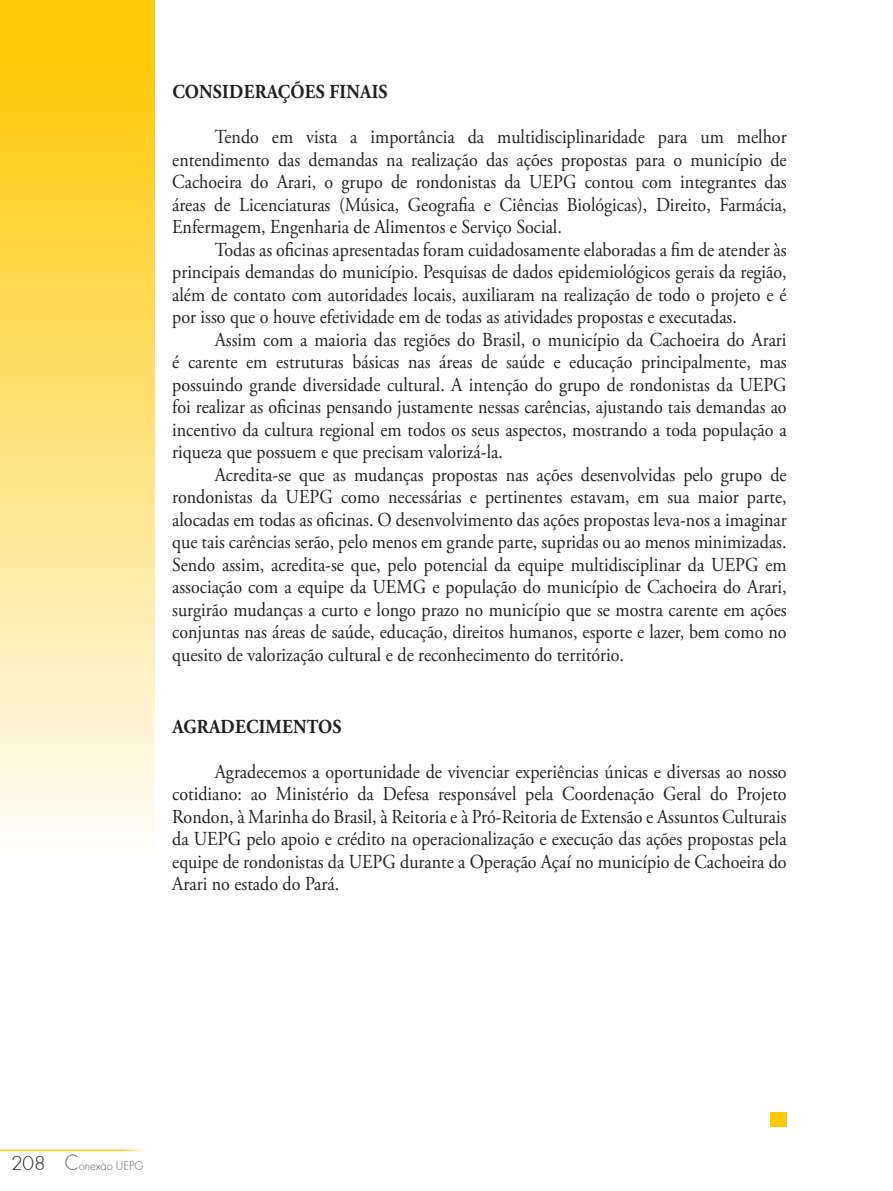
<style>
.page{position:relative;width:893px;height:1191px;background:#fff}
.page>*{position:absolute;margin:0;border:0;box-sizing:border-box;transform-origin:0 0}
.t1{font:19.8px/22.5px "Adobe Garamond Pro";color:#231f20;text-align:justify;scale:.91 1}
.t2{font:700 19.8px "Adobe Garamond Pro";letter-spacing:.015em;color:#231f20;scale:.91 1}
.t3{font:13.2px "Futura TEE Ligh";color:#57585a;scale:.91 1}
.s1{font-size:21px;color:#231f20}
.s2{font-size:23.1px}
</style>
<div class="page">
<svg style="left:0;top:0;width:155px;height:1152px"></svg>
<hr style="left:0;top:1149px;width:149px;height:2px;background:#feca0a">
<div style="left:770px;top:1112px;width:17px;height:15px;background:#feca0a"></div>
<p class="t2" style="left:172px;top:80px;width:238px">CONSIDERAÇÕES FINAIS</p>
<p class="t1" style="left:172px;top:126px;width:677px;text-indent:43px">Tendo em vista a importância da multidisciplinaridade para um melhor entendimento das demandas na realização das ações propostas para o município de Cachoeira do Arari, o grupo de rondonistas da UEPG contou com integrantes das áreas de Licenciaturas (Música, Geografia e Ciências Biológicas), Direito, Farmácia, Enfermagem, Engenharia de Alimentos e Serviço Social.</p>
<p class="t1" style="left:172px;top:239px;width:677px;text-indent:43px">Todas as oficinas apresentadas foram cuidadosamente elaboradas a fim de atender às principais demandas do município. Pesquisas de dados epidemiológicos gerais da região, além de contato com autoridades locais, auxiliaram na realização de todo o projeto e é por isso que o houve efetividade em de todas as atividades propostas e executadas.</p>
<p class="t1" style="left:172px;top:329px;width:677px;text-indent:43px">Assim com a maioria das regiões do Brasil, o município da Cachoeira do Arari é carente em estruturas básicas nas áreas de saúde e educação principalmente, mas possuindo grande diversidade cultural. A intenção do grupo de rondonistas da UEPG foi realizar as oficinas pensando justamente nessas carências, ajustando tais demandas ao incentivo da cultura regional em todos os seus aspectos, mostrando a toda população a riqueza que possuem e que precisam valorizá-la.</p>
<p class="t1" style="left:172px;top:464px;width:677px;text-indent:43px">Acredita-se que as mudanças propostas nas ações desenvolvidas pelo grupo de rondonistas da UEPG como necessárias e pertinentes estavam, em sua maior parte, alocadas em todas as oficinas. O desenvolvimento das ações propostas leva-nos a imaginar que tais carências serão, pelo menos em grande parte, supridas ou ao menos minimizadas.<br>Sendo assim, acredita-se que, pelo potencial da equipe multidisciplinar da UEPG em associação com a equipe da UEMG e população do município de Cachoeira do Arari, surgirão mudanças a curto e longo prazo no município que se mostra carente em ações conjuntas nas áreas de saúde, educação, direitos humanos, esporte e lazer, bem como no quesito de valorização cultural e de reconhecimento do território.</p>
<p class="t2" style="left:172px;top:715px;width:187px">AGRADECIMENTOS</p>
<p class="t1" style="left:172px;top:761px;width:677px;text-indent:43px">Agradecemos a oportunidade de vivenciar experiências únicas e diversas ao nosso cotidiano: ao Ministério da Defesa responsável pela Coordenação Geral do Projeto Rondon, à Marinha do Brasil, à Reitoria e à Pró-Reitoria de Extensão e Assuntos Culturais da UEPG pelo apoio e crédito na operacionalização e execução das ações propostas pela equipe de rondonistas da UEPG durante a Operação Açaí no município de Cachoeira do Arari no estado do Pará.</p>
<p class="t3" style="left:11px;top:1158px;width:147px"><span class="s1">208</span> <span class="s2">C</span>onexao UEPG</p>
<p class="t3" style="left:102px;top:1154px;width:4px">-</p>
</div>
